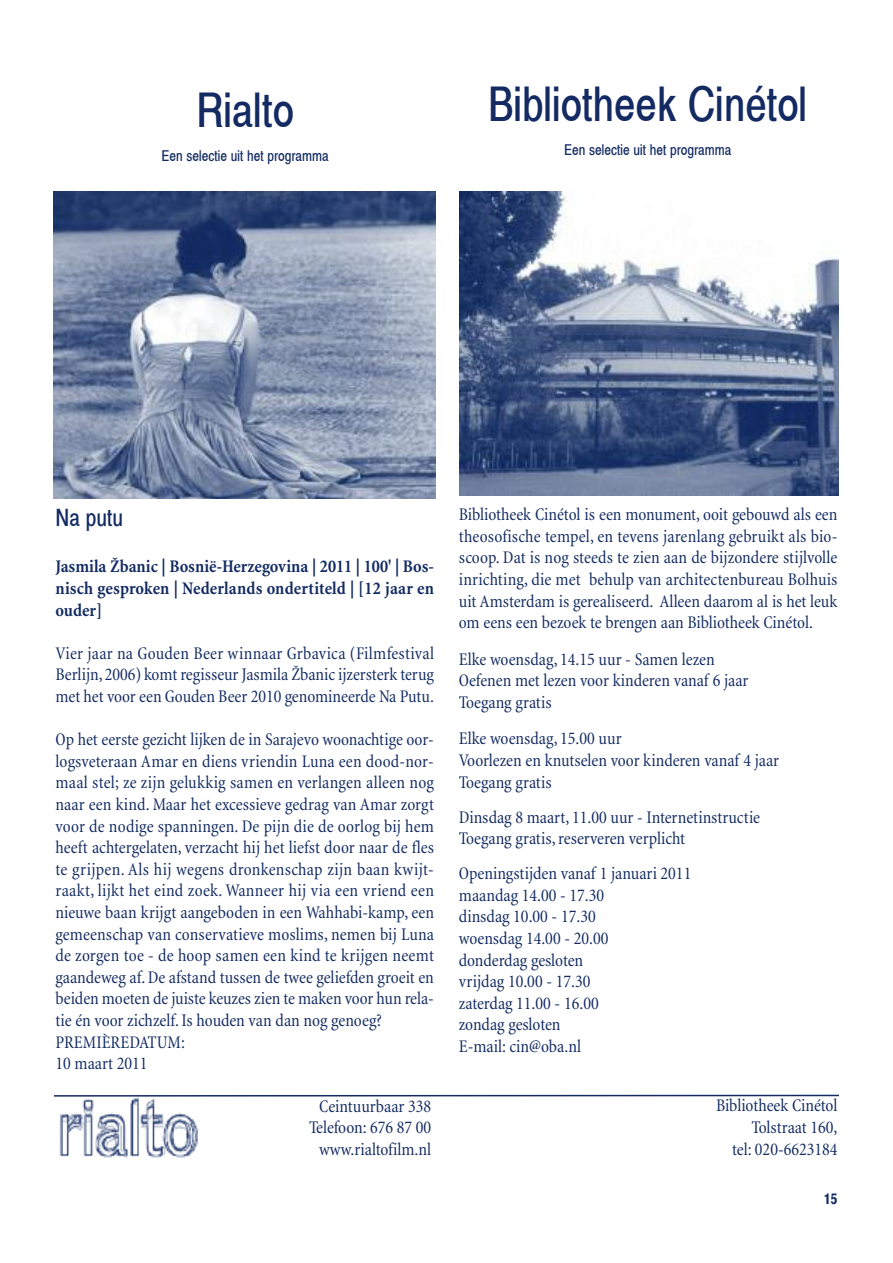
<style>
.page{position:relative;width:893px;height:1263px;background:#fff}
.page>*{position:absolute;margin:0;border:0;box-sizing:border-box;transform-origin:0 0}
.t1{font:48px "Xerox Sans Serif Narrow FC";color:#132b62}
.t2{font:24px "Xerox Sans Serif Narrow FC";color:#132b62}
.t3{font:condensed 18px/21.6px "Minion";color:#132b62}
.t4{font:700 condensed 18px/21.6px "Minion";letter-spacing:.005em;color:#132b62;text-align:justify}
.t5{font:15px "Xerox Sans Serif Narrow FC";color:#132b62}
.t6{font:700 15px "Xerox Sans Serif Narrow FC";color:#132b62}
</style>
<div class="page">
<img style="left:59px;top:1097px;width:139px;height:61px">
<img style="left:54px;top:191px;width:381px;height:308px">
<img style="left:459px;top:191px;width:380px;height:304px">
<hr style="left:54px;top:1095px;width:785px;height:1px;background:#132b62">
<h1 class="t1" style="left:196px;top:93px;width:100px">Rialto</h1>
<p class="t5" style="left:161px;top:150px;width:169px">Een selectie uit het programma</p>
<h1 class="t1" style="left:488px;top:87px;width:321px">Bibliotheek Cinétol</h1>
<p class="t5" style="left:564px;top:144px;width:169px">Een selectie uit het programma</p>
<h2 class="t2" style="left:55px;top:509px;width:69px">Na putu</h2>
<p class="t4" style="left:55px;top:557px;width:380px">Jasmila Žbanic | Bosnië-Herzegovina | 2011 | 100' | Bos&shy;nisch gesproken | Nederlands ondertiteld | [12 jaar en ouder]</p>
<p class="t3" style="left:56px;top:644px;width:380px;text-align:justify">Vier jaar na Gouden Beer winnaar Grbavica (Filmfestival Berlijn,2006) komt regisseur Jasmila Žbanic ijzersterk terug met het voor een Gouden Beer 2010 genomineerde Na Putu.</p>
<p class="t3" style="left:55px;top:730px;width:380px">Op het eerste gezicht lijken de in Sarajevo woonachtige oor&shy;logsveteraan Amar en diens vriendin Luna een dood-nor&shy;maal stel; ze zijn gelukkig samen en verlangen alleen nog naar een kind. Maar het excessieve gedrag van Amar zorgt voor de nodige spanningen. De pijn die de oorlog bij hem heeft achtergelaten, verzacht hij het liefst door naar de fles te grijpen. Als hij wegens dronkenschap zijn baan kwijt&shy;raakt, lijkt het eind zoek. Wanneer hij via een vriend een nieuwe baan krijgt aangeboden in een Wahhabi-kamp, een gemeenschap van conservatieve moslims, nemen bij Luna de zorgen toe - de hoop samen een kind te krijgen neemt gaandeweg af.De afstand tussen de twee geliefden groeit en beiden moeten de juiste keuzes zien te maken voor hun rela&shy;tie én voor zichzelf.Is houden van dan nog genoeg?<br>PREMIÈREDATUM:<br>10 maart 2011</p>
<p class="t3" style="left:459px;top:505px;width:380px;text-align:justify">Bibliotheek Cinétol is een monument, ooit gebouwd als een theosofische tempel, en tevens jarenlang gebruikt als bio&shy;scoop. Dat is nog steeds te zien aan de bijzondere stijlvolle inrichting, die met behulp van architectenbureau Bolhuis uit Amsterdam is gerealiseerd. Alleen daarom al is het leuk om eens een bezoek te brengen aan Bibliotheek Cinétol.</p>
<p class="t3" style="left:459px;top:650px;width:291px">Elke woensdag, 14.15 uur - Samen lezen<br>Oefenen met lezen voor kinderen vanaf 6 jaar<br>Toegang gratis</p>
<p class="t3" style="left:459px;top:729px;width:322px">Elke woensdag, 15.00 uur<br>Voorlezen en knutselen voor kinderen vanaf 4 jaar<br>Toegang gratis</p>
<p class="t3" style="left:459px;top:808px;width:303px">Dinsdag 8 maart, 11.00 uur - Internetinstructie<br>Toegang gratis,reserveren verplicht</p>
<p class="t3" style="left:459px;top:864px;width:234px">Openingstijden vanaf 1 januari 2011 maandag 14.00 - 17.30<br>dinsdag 10.00 - 17.30<br>woensdag 14.00 - 20.00<br>donderdag gesloten<br>vrijdag 10.00 - 17.30<br>zaterdag 11.00 - 16.00<br>zondag gesloten<br>E-mail: cin@oba.nl</p>
<p class="t3" style="left:309px;top:1097px;width:124px;text-align:center">Ceintuurbaar 338<br>Telefoon: 676 87 00 www.rialtofilm.nl</p>
<p class="t3" style="left:716px;top:1096px;width:123px;text-align:right">Bibliotheek Cinétol<br>Tolstraat 160,<br>tel: 020-6623184</p>
<p class="t6" style="left:824px;top:1193px;width:15px">15</p>
</div>
